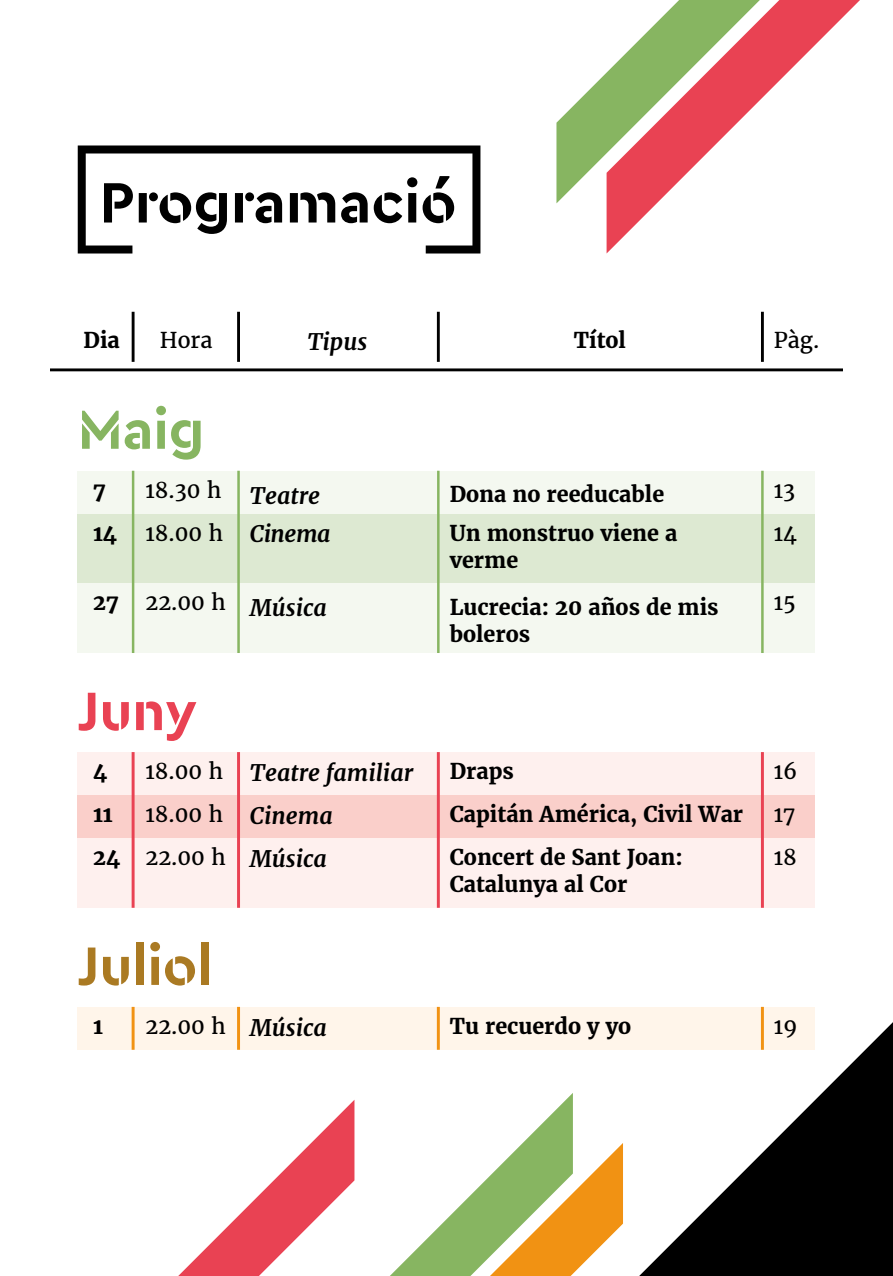
<style>
.page{position:relative;width:893px;height:1276px;background:#fff}
.page>*{position:absolute;margin:0;border:0;box-sizing:border-box;transform-origin:0 0}
.t1{font:700 56.7px "Cera Stencil";color:#aa7a23}
.t2{font:700 56.7px "Cera Stencil";color:#87b561}
.t3{font:700 56.7px "Cera Stencil";color:#e94253}
.t4{font:italic 700 23.1px/42.9px "Merriweather";color:#000}
.t5{font:700 21.6px/42.9px "Merriweather";color:#000}
.t6{font:21.6px/42.9px "Merriweather";color:#000}
.s1{font-weight:700;font-style:italic;font-size:23.1px}
.s2{font-weight:700}
</style>
<div class="page">
<svg style="left:390px;top:1093px;width:233px;height:183px"></svg>
<hr style="left:132px;top:312px;width:3px;height:50px;background:#000">
<hr style="left:237px;top:312px;width:3px;height:50px;background:#000">
<hr style="left:437px;top:312px;width:3px;height:50px;background:#000">
<hr style="left:761px;top:312px;width:3px;height:50px;background:#000">
<hr style="left:50px;top:368px;width:793px;height:3px;background:#000">
<div style="left:78px;top:513px;width:737px;height:70px;background:#dde9d2"></div>
<div style="left:78px;top:471px;width:737px;height:42px;background:#f4f8f0"></div>
<div style="left:78px;top:583px;width:737px;height:70px;background:#f4f8f0"></div>
<hr style="left:132px;top:471px;width:2px;height:182px;background:#87b561">
<hr style="left:237px;top:471px;width:3px;height:182px;background:#87b561">
<hr style="left:437px;top:471px;width:3px;height:182px;background:#87b561">
<hr style="left:761px;top:471px;width:3px;height:182px;background:#87b561">
<div style="left:78px;top:752px;width:737px;height:43px;background:#fef0ee"></div>
<div style="left:78px;top:795px;width:737px;height:43px;background:#facfca"></div>
<div style="left:78px;top:838px;width:737px;height:70px;background:#fef0ee"></div>
<hr style="left:132px;top:752px;width:3px;height:156px;background:#e94253">
<hr style="left:237px;top:752px;width:3px;height:156px;background:#e94253">
<hr style="left:437px;top:752px;width:3px;height:156px;background:#e94253">
<hr style="left:761px;top:752px;width:3px;height:156px;background:#e94253">
<div style="left:78px;top:1007px;width:737px;height:42px;background:#fff5ea"></div>
<hr style="left:132px;top:1007px;width:3px;height:42px;background:#f19213">
<hr style="left:237px;top:1007px;width:3px;height:42px;background:#f19213">
<hr style="left:437px;top:1007px;width:3px;height:42px;background:#f19213">
<hr style="left:761px;top:1007px;width:3px;height:42px;background:#f19213">
<svg style="left:639px;top:1022px;width:254px;height:254px"></svg>
<svg style="left:178px;top:1100px;width:176px;height:176px"></svg>
<svg style="left:607px;top:0;width:253px;height:253px"></svg>
<svg style="left:556px;top:0;width:204px;height:203px"></svg>
<svg style="left:78px;top:145px;width:402px;height:108px"></svg>
<p class="t5" style="left:84px;top:318px;width:38px">Dia</p>
<p class="t6" style="left:160px;top:318px;width:54px">Hora</p>
<p class="t4" style="left:308px;top:319px;width:61px">Tipus</p>
<p class="t5" style="left:574px;top:318px;width:54px">Títol</p>
<p class="t6" style="left:774px;top:318px;width:47px">Pàg.</p>
<h1 class="t2" style="left:78px;top:392px;width:128px">Maig</h1>
<p class="t5" style="left:93px;top:468px;width:14px">7</p>
<p class="t6" style="left:146px;top:468px;width:77px">18.30 h</p>
<p class="t4" style="left:250px;top:473px;width:72px">Teatre</p>
<p class="t5" style="left:450px;top:473px;width:216px">Dona no reeducable</p>
<p class="t6" style="left:774px;top:468px;width:23px">13</p>
<p class="t5" style="left:93px;top:511px;width:26px">14</p>
<p class="t6" style="left:146px;top:511px;width:187px">18.00 h <span class="s1">Cinema</span></p>
<p class="t5" style="left:450px;top:511px;width:229px">Un monstruo viene a</p>
<p class="t6" style="left:774px;top:511px;width:25px">14</p>
<p class="t5" style="left:450px;top:538px;width:70px">verme</p>
<p class="t5" style="left:93px;top:581px;width:27px">27</p>
<p class="t6" style="left:146px;top:581px;width:82px">22.00 h</p>
<p class="t4" style="left:250px;top:586px;width:79px">Música</p>
<h1 class="t3" style="left:78px;top:673px;width:121px">Juny</h1>
<p class="t5" style="left:450px;top:593px;width:270px;line-height:27px">Lucrecia: 20 años de mis boleros</p>
<p class="t6" style="left:774px;top:581px;width:24px">15</p>
<p class="t5" style="left:93px;top:750px;width:21px">4<br>11</p>
<p class="t6" style="left:146px;top:750px;width:79px">18.00 h<br>18.00 h</p>
<p class="t6" style="left:774px;top:750px;width:25px">16<br>17</p>
<p class="t4" style="left:250px;top:750px;width:165px">Teatre familiar<br>Cinema</p>
<p class="t5" style="left:450px;top:750px;width:295px">Draps<br>Capitán América, Civil War</p>
<p class="t6" style="left:93px;top:835px;width:235px"><span class="s2">24</span> 22.00 h <span class="s1">Música</span></p>
<p class="t5" style="left:450px;top:835px;width:235px">Concert de Sant Joan:</p>
<p class="t6" style="left:774px;top:835px;width:25px">18</p>
<p class="t5" style="left:450px;top:862px;width:179px">Catalunya al Cor</p>
<h1 class="t1" style="left:78px;top:928px;width:136px">Juliol</h1>
<p class="t5" style="left:93px;top:1004px;width:11px">1</p>
<p class="t6" style="left:146px;top:1004px;width:183px">22.00 h <span class="s1">Música</span></p>
<p class="t5" style="left:450px;top:1004px;width:183px">Tu recuerdo y yo</p>
<p class="t6" style="left:774px;top:1004px;width:25px">19</p>
</div>
